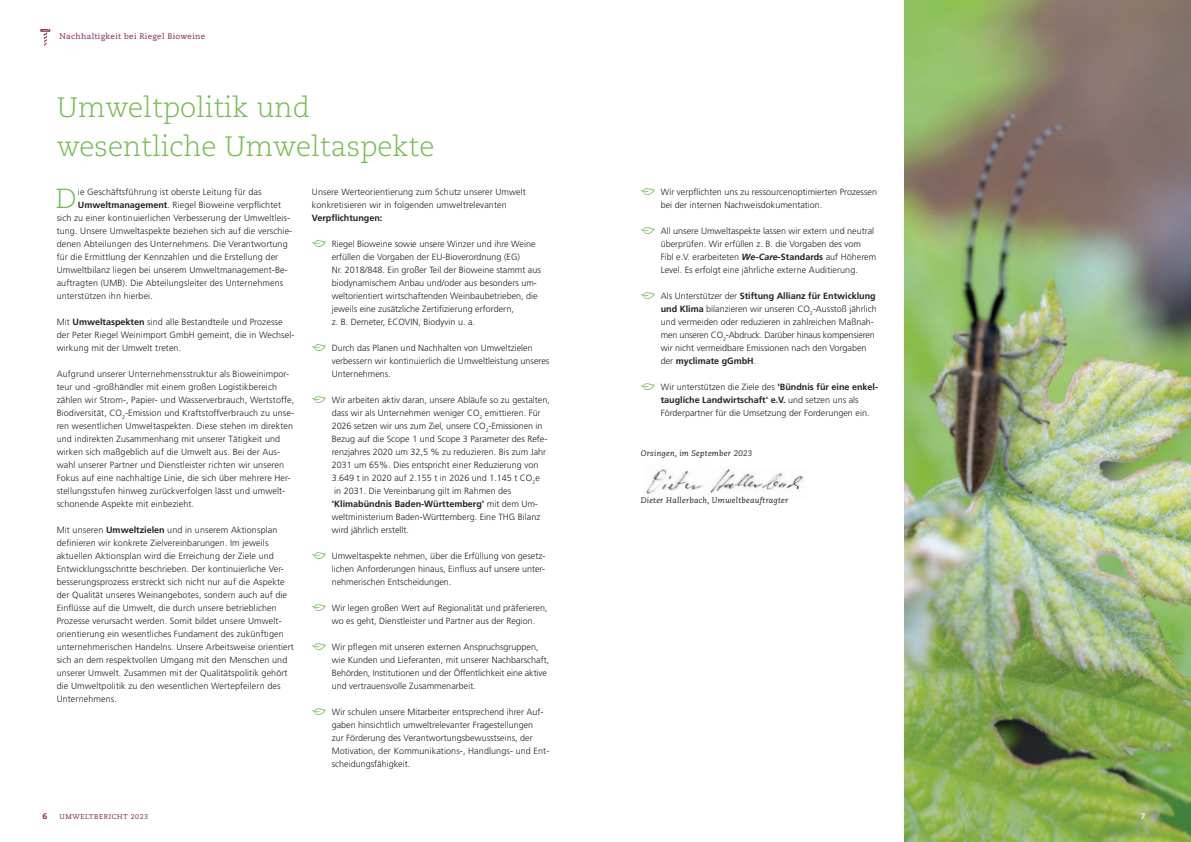
<style>
.page{position:relative;width:1191px;height:842px;background:#fff}
.page>*{position:absolute;margin:0;border:0;box-sizing:border-box;transform-origin:0 0}
.t1{font:300 28px/39px "Caecilia";color:#76ba52}
.t2{font:300 27.6px "Caecilia";color:#76ba52}
.t3{font:300 9px/13px "Frutiger";letter-spacing:.01em;color:#231f20}
.t4{font:700 9px "Frutiger";color:#231f20}
.t5{font:italic 8px "Caecilia";letter-spacing:.03em;color:#231f20}
.t6{font:8px "Caecilia";letter-spacing:.04em;color:#832255}
.t7{font:800 8px "Caecilia";color:#832255}
.t8{font:800 8px "Caecilia";color:#fff}
.t9{font:7px "Caecilia";letter-spacing:.08em;color:#832255}
.s1{font-weight:700}
.s2{font-weight:700;font-style:italic}
</style>
<div class="page">
<svg style="left:40px;top:29px;width:10px;height:17px"></svg>
<img style="left:904px;top:0;width:287px;height:842px">
<svg style="left:312px;top:240px;width:14px;height:7px"></svg>
<svg style="left:312px;top:344px;width:14px;height:7px"></svg>
<svg style="left:312px;top:396px;width:14px;height:7px"></svg>
<svg style="left:312px;top:552px;width:14px;height:7px"></svg>
<svg style="left:312px;top:604px;width:14px;height:7px"></svg>
<svg style="left:312px;top:643px;width:14px;height:7px"></svg>
<svg style="left:312px;top:708px;width:14px;height:7px"></svg>
<img style="left:646px;top:468px;width:158px;height:28px">
<svg style="left:641px;top:188px;width:14px;height:7px"></svg>
<svg style="left:641px;top:227px;width:14px;height:7px"></svg>
<svg style="left:641px;top:292px;width:14px;height:7px"></svg>
<svg style="left:641px;top:383px;width:14px;height:7px"></svg>
<p class="t6" style="left:60px;top:32px;width:147px">Nachhaltigkeit bei Riegel Bioweine</p>
<h1 class="t1" style="left:57px;top:89px;width:379px">Umweltpolitik und wesentliche Umweltaspekte</h1>
<p class="t3" style="left:312px;top:185px;width:215px">Unsere Werteorientierung zum Schutz unserer Umwelt konkretisieren wir in folgenden umweltrelevanten</p>
<p class="t4" style="left:312px;top:213px;width:72px">Verpflichtungen:</p>
<p class="t3" style="left:332px;top:237px;width:211px">Riegel Bioweine sowie unsere Winzer und ihre Weine erfüllen die Vorgaben der EU-Bioverordnung (EG)<br>Nr. 2018/848. Ein großer Teil der Bioweine stammt aus biodynamischem Anbau und/oder aus besonders um&shy;weltorientiert wirtschaftenden Weinbaubetrieben, die jeweils eine zusätzliche Zertifizierung erfordern,<br>z. B. Demeter, ECOVIN, Biodyvin u. a.</p>
<p class="t3" style="left:332px;top:341px;width:219px">Durch das Planen und Nachhalten von Umweltzielen verbessern wir kontinuierlich die Umweltleistung unseres<br>Unternehmens.</p>
<p class="t3" style="left:332px;top:393px;width:220px">Wir arbeiten aktiv daran, unsere Abläufe so zu gestalten, dass wir als Unternehmen weniger CO<sub>2</sub> emittieren. Für 2026 setzen wir uns zum Ziel, unsere CO<sub>2</sub>-Emissionen in Bezug auf die Scope 1 und Scope 3 Parameter des Refe&shy;renzjahres 2020 um 32,5 % zu reduzieren. Bis zum Jahr 2031 um 65%. Dies entspricht einer Reduzierung von 3.649 t in 2020 auf 2.155 t in 2026 und 1.145 t CO<sub>2</sub>e<br>in 2031. Die Vereinbarung gilt im Rahmen des <span class="s1">'Klimabündnis Baden-Württemberg'</span> mit dem Um&shy;weltministerium Baden-Württemberg. Eine THG Bilanz wird jährlich erstellt.</p>
<p class="t3" style="left:332px;top:549px;width:215px;text-align:justify">Umweltaspekte nehmen, über die Erfüllung von gesetz&shy;lichen Anforderungen hinaus, Einfluss auf unsere unter&shy;nehmerischen Entscheidungen.</p>
<p class="t3" style="left:332px;top:601px;width:217px">Wir legen großen Wert auf Regionalität und präferieren, wo es geht, Dienstleister und Partner aus der Region.</p>
<p class="t3" style="left:332px;top:640px;width:219px">Wir pflegen mit unseren externen Anspruchsgruppen, wie Kunden und Lieferanten, mit unserer Nachbarschaft, Behörden, Institutionen und der Öffentlichkeit eine aktive und vertrauensvolle Zusammenarbeit.</p>
<p class="t3" style="left:332px;top:705px;width:219px">Wir schulen unsere Mitarbeiter entsprechend ihrer Auf&shy;gaben hinsichtlich umweltrelevanter Fragestellungen<br>zur Förderung des Verantwortungsbewusstseins, der Motivation, der Kommunikations-, Handlungs- und Ent&shy;scheidungsfähigkeit.</p>
<h2 class="t2" style="left:55px;top:183px;width:22px">D</h2>
<p class="t3" style="left:78px;top:185px;width:185px">ie Geschäftsführung ist oberste Leitung für das</p>
<p class="t3" style="left:78px;top:198px;width:205px"><span class="s1">Umweltmanagement</span>. Riegel Bioweine verpflichtet</p>
<p class="t3" style="left:57px;top:211px;width:235px">sich zu einer kontinuierlichen Verbesserung der Umweltleis-</p>
<p class="t3" style="left:57px;top:224px;width:237px">tung. Unsere Umweltaspekte beziehen sich auf die verschie-</p>
<p class="t3" style="left:57px;top:237px;width:232px">denen Abteilungen des Unternehmens. Die Verantwortung</p>
<p class="t3" style="left:57px;top:250px;width:223px">für die Ermittlung der Kennzahlen und die Erstellung der</p>
<p class="t3" style="left:57px;top:263px;width:232px">Umweltbilanz liegen bei unserem Umweltmanagement-Be-</p>
<p class="t3" style="left:57px;top:276px;width:228px">auftragten (UMB). Die Abteilungsleiter des Unternehmens</p>
<p class="t3" style="left:57px;top:289px;width:98px">unterstützen ihn hierbei.</p>
<p class="t3" style="left:57px;top:315px;width:239px">Mit <span class="s1">Umweltaspekten</span> sind alle Bestandteile und Prozesse der Peter Riegel Weinimport GmbH gemeint, die in Wechsel&shy;wirkung mit der Umwelt treten.</p>
<p class="t3" style="left:57px;top:367px;width:239px">Aufgrund unserer Unternehmensstruktur als Bioweinimpor&shy;teur und -großhändler mit einem großen Logistikbereich zählen wir Strom-, Papier- und Wasserverbrauch, Wertstoffe, Biodiversität, CO<sub>2</sub>-Emission und Kraftstoffverbrauch zu unse&shy;ren wesentlichen Umweltaspekten. Diese stehen im direkten und indirekten Zusammenhang mit unserer Tätigkeit und wirken sich maßgeblich auf die Umwelt aus. Bei der Aus&shy;wahl unserer Partner und Dienstleister richten wir unseren Fokus auf eine nachhaltige Linie, die sich über mehrere Her&shy;stellungsstufen hinweg zurückverfolgen lässt und umwelt&shy;schonende Aspekte mit einbezieht.</p>
<p class="t3" style="left:57px;top:523px;width:239px">Mit unseren <span class="s1">Umweltzielen</span> und in unserem Aktionsplan definieren wir konkrete Zielvereinbarungen. Im jeweils aktuellen Aktionsplan wird die Erreichung der Ziele und Entwicklungsschritte beschrieben. Der kontinuierliche Ver&shy;besserungsprozess erstreckt sich nicht nur auf die Aspekte der Qualität unseres Weinangebotes, sondern auch auf die Einflüsse auf die Umwelt, die durch unsere betrieblichen Prozesse verursacht werden. Somit bildet unsere Umwelt&shy;orientierung ein wesentliches Fundament des zukünftigen unternehmerischen Handelns. Unsere Arbeitsweise orientiert sich an dem respektvollen Umgang mit den Menschen und unserer Umwelt. Zusammen mit der Qualitätspolitik gehört die Umweltpolitik zu den wesentlichen Wertepfeilern des Unternehmens.</p>
<p class="t7" style="left:43px;top:811px;width:6px">6</p>
<p class="t9" style="left:60px;top:813px;width:90px">UMWELTBERICHT 2023</p>
<p class="t3" style="left:660px;top:185px;width:218px">Wir verpflichten uns zu ressourcenoptimierten Prozessen bei der internen Nachweisdokumentation.</p>
<p class="t3" style="left:660px;top:224px;width:217px">All unsere Umweltaspekte lassen wir extern und neutral überprüfen. Wir erfüllen z. B. die Vorgaben des vom Fibl e.V. erarbeiteten <span class="s2">We-Care</span><span class="s1">-Standards</span> auf Höherem Level. Es erfolgt eine jährliche externe Auditierung.</p>
<p class="t3" style="left:660px;top:289px;width:218px">Als Unterstützer der <span class="s1">Stiftung Allianz für Entwicklung und Klima</span> bilanzieren wir unseren CO<sub>2</sub>-Ausstoß jährlich und vermeiden oder reduzieren in zahlreichen Maßnah&shy;men unseren CO<sub>2</sub>-Abdruck. Darüber hinaus kompensieren wir nicht vermeidbare Emissionen nach den Vorgaben der <span class="s1">myclimate gGmbH</span>.</p>
<p class="t3" style="left:660px;top:380px;width:218px">Wir unterstützen die Ziele des <span class="s1">'Bündnis für eine enkel&shy;taugliche Landwirtschaft' e.V.</span> und setzen uns als<br>Förderpartner für die Umsetzung der Forderungen ein.</p>
<p class="t5" style="left:641px;top:449px;width:113px">Orsingen, im September 2023</p>
<p class="t5" style="left:641px;top:496px;width:149px">Dieter Hallerbach, Umweltbeauftragter</p>
<p class="t8" style="left:1140px;top:811px;width:6px">7</p>
</div>
